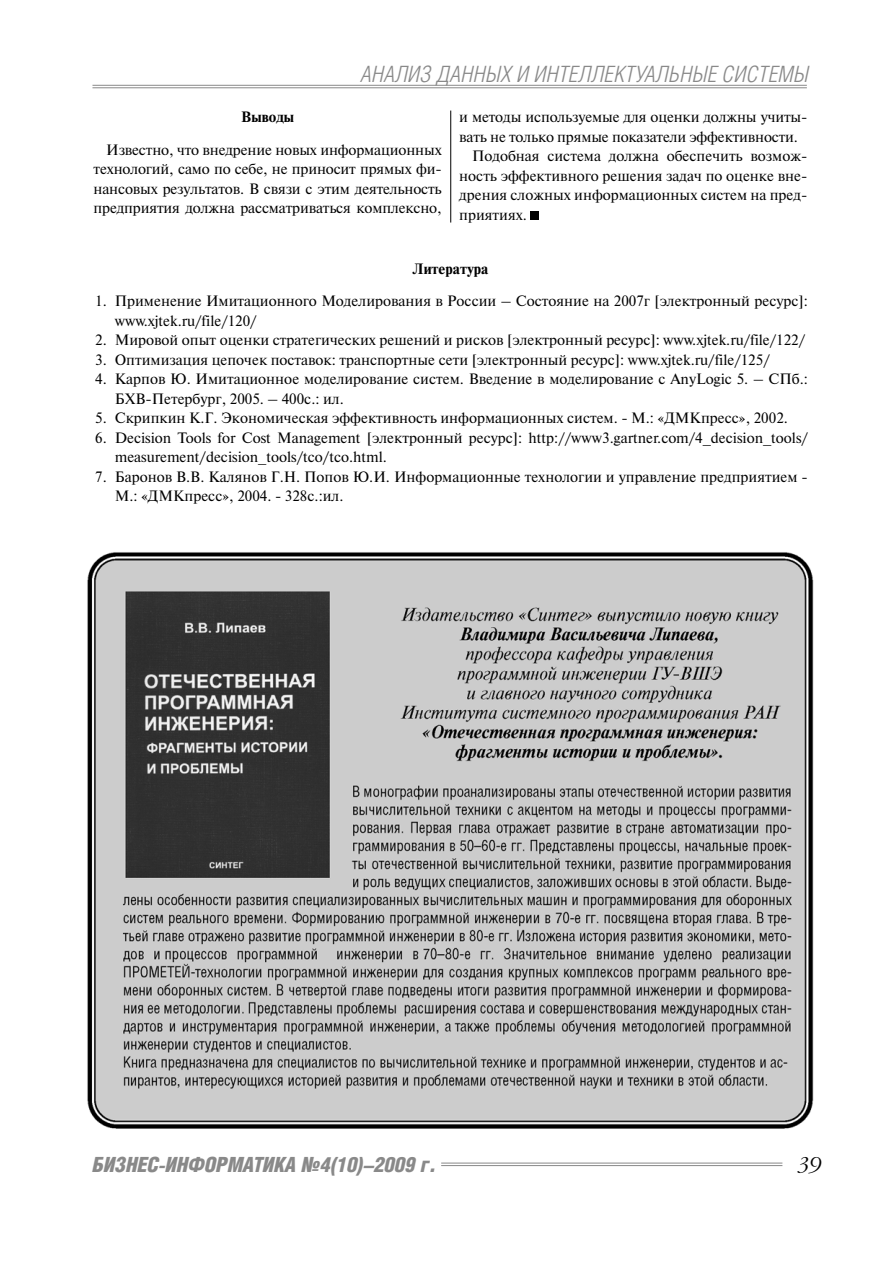
<style>
.page{position:relative;width:893px;height:1263px;background:#fff}
.page>*{position:absolute;margin:0;border:0;box-sizing:border-box;transform-origin:0 0}
.t1{font:italic 300 22.5px "Helios Cond";letter-spacing:.01em;color:#898989}
.t2{font:italic 900 21px "Helios Cond";letter-spacing:-.01em;color:#898989}
.t3{font:italic 300 19.5px "Garamond C";color:#000}
.t4{font:15px/19.5px "Newton C";color:#000}
.t5{font:700 15px "Newton C";color:#000}
</style>
<div class="page">
<hr style="left:92px;top:85px;width:715px;height:1px;background:#898989">
<hr style="left:92px;top:88px;width:715px;height:1px;background:#898989">
<hr style="left:441px;top:1163px;width:341px;height:1px;background:#898989">
<hr style="left:441px;top:1165px;width:341px;height:1px;background:#898989">
<img style="left:87px;top:552px;width:727px;height:577px">
<hr style="left:450px;top:111px;width:1px;height:112px;background:#000">
<div style="left:530px;top:212px;width:9px;height:8px;background:#000"></div>
<h1 class="t1" style="left:361px;top:65px;width:449px">АНАЛИЗ ДАННЫХ И ИНТЕЛЛЕКТУАЛЬНЫЕ СИСТЕМЫ</h1>
<p class="t5" style="left:241px;top:111px;width:54px">Выводы</p>
<p class="t4" style="left:94px;top:141px;width:350px;text-align:justify;text-indent:13px">Известно, что внедрение новых информационных технологий, само по себе, не приносит прямых фи&shy;нансовых результатов. В связи с этим деятельность предприятия должна рассматриваться комплексно,</p>
<p class="t4" style="left:459px;top:109px;width:350px">и методы используемые для оценки должны учиты-</p>
<p class="t4" style="left:459px;top:129px;width:340px">вать не только прямые показатели эффективности.</p>
<p class="t4" style="left:472px;top:148px;width:337px">Подобная система должна обеспечить возмож-</p>
<p class="t4" style="left:459px;top:168px;width:350px">ность эффективного решения задач по оценке вне-</p>
<p class="t4" style="left:459px;top:187px;width:350px">дрения сложных информационных систем на пред-</p>
<p class="t4" style="left:459px;top:207px;width:69px">приятиях.</p>
<p class="t5" style="left:413px;top:263px;width:77px">Литература</p>
<p class="t4" style="left:115px;top:293px;width:695px;text-indent:-20px">1. Применение Имитационного Моделирования в России – Состояние на 2007г [электронный ресурс]: www.xjtek.ru/file/120/</p>
<p class="t4" style="left:95px;top:332px;width:711px">2. Мировой опыт оценки стратегических решений и рисков [электронный ресурс]: www.xjtek.ru/file/122/</p>
<p class="t4" style="left:95px;top:351px;width:676px">3. Оптимизация цепочек поставок: транспортные сети [электронный ресурс]: www.xjtek.ru/file/125/</p>
<p class="t4" style="left:115px;top:371px;width:695px;text-indent:-20px">4. Карпов Ю. Имитационное моделирование систем. Введение в моделирование с AnyLogic 5. – СПб.:<br>БХВ-Петербург, 2005. – 400с.: ил.</p>
<p class="t4" style="left:95px;top:410px;width:694px">5. Скрипкин К.Г. Экономическая эффективность информационных систем. - М.: «ДМКпресс», 2002.</p>
<p class="t4" style="left:115px;top:429px;width:695px;text-indent:-20px">6. Decision Tools for Cost Management [электронный ресурс]: http://www3.gartner.com/4_decision_tools/ measurement/decision_tools/tco/tco.html.</p>
<p class="t4" style="left:115px;top:468px;width:695px;text-indent:-20px">7. Баронов В.В. Калянов Г.Н. Попов Ю.И. Информационные технологии и управление предприятием -<br>М.: «ДМКпресс», 2004. - 328с.:ил.</p>
<h2 class="t2" style="left:92px;top:1157px;width:345px">БИЗНЕС-ИНФОРМАТИКА №4(10)–2009 г.</h2>
<h3 class="t3" style="left:798px;top:1154px;width:25px">39</h3>
</div>
